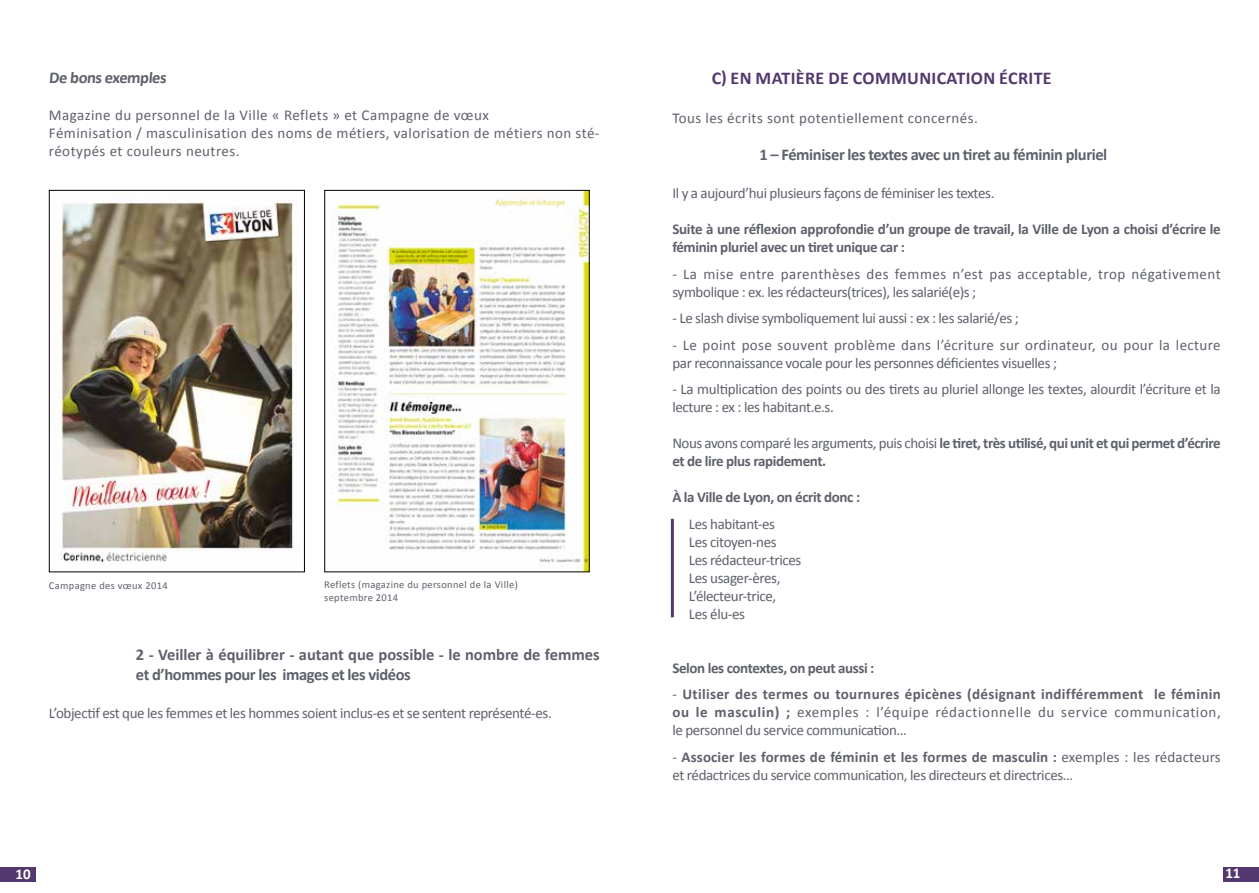
<style>
.page{position:relative;width:1259px;height:893px;background:#fff}
.page>*{position:absolute;margin:0;border:0;box-sizing:border-box;transform-origin:0 0}
.t1{font:700 18px "Calibri";letter-spacing:.02em;color:#52386e}
.t2{font:700 16.5px/19.8px "Calibri";letter-spacing:-.005em;color:#5e616b}
.t3{font:700 16.5px "Calibri";letter-spacing:-.025em;color:#5e616b}
.t4{font:15px/18px "Calibri";letter-spacing:-.025em;color:#5e616b}
.t5{font:700 15px/18px "Calibri";letter-spacing:-.025em;color:#5e616b}
.t6{font:15px/18px "Calibri";letter-spacing:.03em;color:#5e616b}
.t7{font:15px/18px "Calibri";letter-spacing:.01em;color:#5e616b}
.t8{font:15px/18px "Calibri";letter-spacing:.02em;color:#5e616b}
.t9{font:700 15px "Calibri";color:#fff}
.t10{font:10.5px/12.6px "Calibri";letter-spacing:.03em;color:#5e616b}
.s1{font-weight:400}
.s2{font-weight:700}
</style>
<div class="page">
<div style="left:0;top:867px;width:35px;height:15px;background:#52386e"></div>
<div style="left:1223px;top:867px;width:36px;height:15px;background:#52386e"></div>
<img style="left:59px;top:201px;width:237px;height:368px">
<div style="left:49px;top:190px;width:256px;height:382px;border:1px solid #000"></div>
<img style="left:332px;top:192px;width:255px;height:378px">
<div style="left:324px;top:190px;width:265px;height:382px;border:1px solid #000"></div>
<hr style="left:671px;top:519px;width:3px;height:98px;background:#52386e">
<p class="t3" style="left:49px;top:67px;width:121px">De bons exemples</p>
<p class="t6" style="left:49px;top:106px;width:552px">Magazine du personnel de la Ville « Reflets » et Campagne de vœux<br>Féminisation / masculinisation des noms de métiers, valorisation de métiers non sté&shy;réotypés et couleurs neutres.</p>
<p class="t10" style="left:49px;top:579px;width:120px">Campagne des vœux 2014</p>
<p class="t10" style="left:324px;top:579px;width:195px">Reflets (magazine du personnel de la Ville) septembre 2014</p>
<p class="t2" style="left:136px;top:645px;width:465px">2 - Veiller à équilibrer - autant que possible - le nombre de femmes et d’hommes pour les images et les vidéos</p>
<p class="t4" style="left:49px;top:704px;width:504px">L’objectif est que les femmes et les hommes soient inclus-es et se sentent représenté-es.</p>
<p class="t1" style="left:711px;top:66px;width:341px">C) EN MATIÈRE DE COMMUNICATION ÉCRITE</p>
<p class="t6" style="left:672px;top:109px;width:307px">Tous les écrits sont potentiellement concernés.</p>
<p class="t3" style="left:759px;top:144px;width:349px">1 – Féminiser les textes avec un tiret au féminin pluriel</p>
<p class="t4" style="left:672px;top:184px;width:324px">Il y a aujourd’hui plusieurs façons de féminiser les textes.</p>
<p class="t5" style="left:672px;top:220px;width:550px">Suite à une réflexion approfondie d’un groupe de travail, la Ville de Lyon a choisi d’écrire le féminin pluriel avec un tiret unique car :</p>
<p class="t8" style="left:672px;top:265px;width:550px">- La mise entre parenthèses des femmes n’est pas acceptable, trop négativement symbolique : ex. les rédacteurs(trices), les salarié(e)s ;</p>
<p class="t4" style="left:672px;top:309px;width:348px">- Le slash divise symboliquement lui aussi : ex : les salarié/es ;</p>
<p class="t7" style="left:672px;top:336px;width:550px">- Le point pose souvent problème dans l’écriture sur ordinateur, ou pour la lecture par reconnaissance vocale pour les personnes déficientes visuelles ;</p>
<p class="t4" style="left:672px;top:380px;width:550px">- La multiplication des points ou des tirets au pluriel allonge les textes, alourdit l’écriture et la lecture : ex : les habitant.e.s.</p>
<p class="t5" style="left:672px;top:434px;width:550px"><span class="s1">Nous avons comparé les arguments, puis choisi</span> le tiret, très utilisé, qui unit et qui permet d’écrire et de lire plus rapidement.</p>
<p class="t5" style="left:672px;top:488px;width:189px">À la Ville de Lyon, on écrit donc :</p>
<p class="t4" style="left:689px;top:515px;width:114px">Les habitant-es<br>Les citoyen-nes<br>Les rédacteur-trices<br>Les usager-ères,<br>L’électeur-trice,<br>Les élu-es</p>
<p class="t5" style="left:672px;top:659px;width:203px">Selon les contextes, on peut aussi :</p>
<p class="t4" style="left:672px;top:685px;width:550px;text-align:justify">- <span class="s2">Utiliser des termes ou tournures épicènes (désignant indifféremment le féminin ou le masculin) ;</span> exemples : l’équipe rédactionnelle du service communication, le personnel du service communication…</p>
<p class="t4" style="left:672px;top:748px;width:550px">- <span class="s2">Associer les formes de féminin et les formes de masculin :</span> exemples : les rédacteurs et rédactrices du service communication, les directeurs et directrices…</p>
<p class="t9" style="left:16px;top:865px;width:17px">10</p>
<p class="t9" style="left:1225px;top:864px;width:17px">11</p>
</div>
